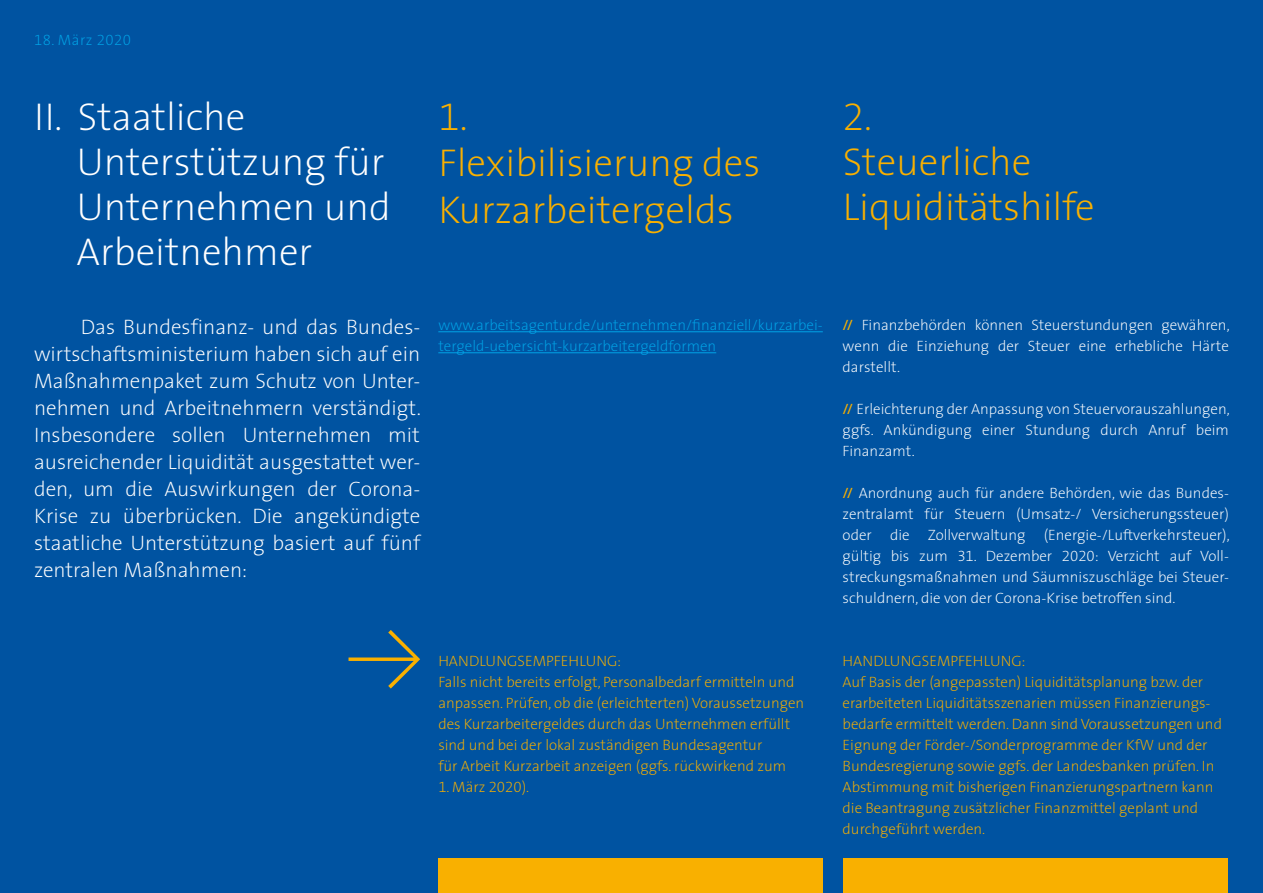
<style>
.page{position:relative;width:1263px;height:893px;background:#0053a1}
.page>*{position:absolute;margin:0;border:0;box-sizing:border-box;transform-origin:0 0}
.t1{font:75px "The Sans Extra Light Expert";color:#f9b000}
.t2{font:200 39px/46.8px "The Sans";color:#f9b000}
.t3{font:200 39px/45px "The Sans";color:#fff}
.t4{font:39px "The Sans Extra Light Expert";color:#f9b000}
.t5{font:200 21px/27px "The Sans";color:#fff;text-align:justify}
.t6{font:200 15px/21px "The Sans";color:#f9b000}
.t7{font:200 15px/21px "The Sans";color:#fff;text-align:justify}
.t8{font:200 15px/21px "The Sans";color:#00a3e6}
.t9{font:15px "The Sans Extra Light Expert";letter-spacing:.03em;color:#00a3e6}
.s1{font-family:"The Sans";font-weight:200}
.s2{font-family:"The Sans Extra Light Expert";font-weight:400}
.s3{font-weight:400;color:#f9b000}
</style>
<div class="page">
<div style="left:843px;top:859px;width:385px;height:34px;background:#f9b000"></div>
<div style="left:438px;top:859px;width:385px;height:34px;background:#f9b000"></div>
<hr style="left:438px;top:331px;width:385px;height:1px;background:#00a3e6">
<hr style="left:438px;top:352px;width:278px;height:1px;background:#00a3e6">
<p class="t9" style="left:34px;top:28px;width:99px">18<span class="s1">. März</span> 2020</p>
<h2 class="t3" style="left:77px;top:93px;width:316px;text-indent:-43px">II. Staatliche<br>Unterstützung für<br>Unternehmen und<br>Arbeitnehmer</h2>
<h2 class="t4" style="left:438px;top:84px;width:31px">1<span class="s1">.</span></h2>
<h2 class="t2" style="left:438px;top:139px;width:323px">Flexibilisierung des<br>Kurzarbeitergelds</h2>
<h2 class="t4" style="left:843px;top:84px;width:31px">2<span class="s1">.</span></h2>
<h2 class="t2" style="left:843px;top:138px;width:253px;line-height:45px">Steuerliche<br>Liquiditätshilfe</h2>
<p class="t5" style="left:34px;top:313px;width:389px;text-indent:47px">Das Bundesfinanz- und das Bundes&shy;wirtschaftsministerium haben sich auf ein Maßnahmenpaket zum Schutz von Unter&shy;nehmen und Arbeitnehmern verständigt.<br>Insbesondere sollen Unternehmen mit ausreichender Liquidität ausgestattet wer&shy;den, um die Auswirkungen der Corona-Krise zu überbrücken. Die angekündigte staatliche Unterstützung basiert auf fünf zentralen Maßnahmen:</p>
<p class="t8" style="left:438px;top:313px;width:386px">www.arbeitsagentur.de/unternehmen/finanziell/kurzarbei&shy;tergeld-uebersicht-kurzarbeitergeldformen</p>
<h1 class="t1" style="left:348px;top:594px;width:76px">Y</h1>
<p class="t6" style="left:438px;top:649px;width:367px">HANDLUNGSEMPFEHLUNG:<br>Falls nicht bereits erfolgt, Personalbedarf ermitteln und anpassen. Prüfen, ob die (erleichterten) Voraussetzungen des Kurzarbeitergeldes durch das Unternehmen erfüllt sind und bei der lokal zuständigen Bundesagentur<br>für Arbeit Kurzarbeit anzeigen (ggfs. rückwirkend zum</p>
<p class="t6" style="left:438px;top:775px;width:92px"><span class="s2">1</span>. März <span class="s2">2020</span>).</p>
<p class="t7" style="left:843px;top:313px;width:388px"><span class="s3">//</span> Finanzbehörden können Steuerstundungen gewähren, wenn die Einziehung der Steuer eine erhebliche Härte darstellt.</p>
<p class="t7" style="left:843px;top:397px;width:389px"><span class="s3">//</span> Erleichterung der Anpassung von Steuervorauszahlungen, ggfs. Ankündigung einer Stundung durch Anruf beim Finanzamt.</p>
<p class="t7" style="left:843px;top:481px;width:389px"><span class="s3">//</span> Anordnung auch für andere Behörden, wie das Bundes&shy;zentralamt für Steuern (Umsatz-/ Versicherungssteuer) oder die Zollverwaltung (Energie-/Luftverkehrsteuer), gültig bis zum <span class="s2">31</span>. Dezember <span class="s2">2020:</span> Verzicht auf Voll&shy;streckungsmaßnahmen und Säumniszuschläge bei Steuer&shy;schuldnern, die von der Corona-Krise betroffen sind.</p>
<p class="t6" style="left:843px;top:649px;width:381px">HANDLUNGSEMPFEHLUNG:<br>Auf Basis der (angepassten) Liquiditätsplanung bzw. der erarbeiteten Liquiditätsszenarien müssen Finanzierungs&shy;bedarfe ermittelt werden. Dann sind Voraussetzungen und Eignung der Förder-/Sonderprogramme der KfW und der Bundesregierung sowie ggfs. der Landesbanken prüfen. In Abstimmung mit bisherigen Finanzierungspartnern kann die Beantragung zusätzlicher Finanzmittel geplant und durchgeführt werden.</p>
</div>
